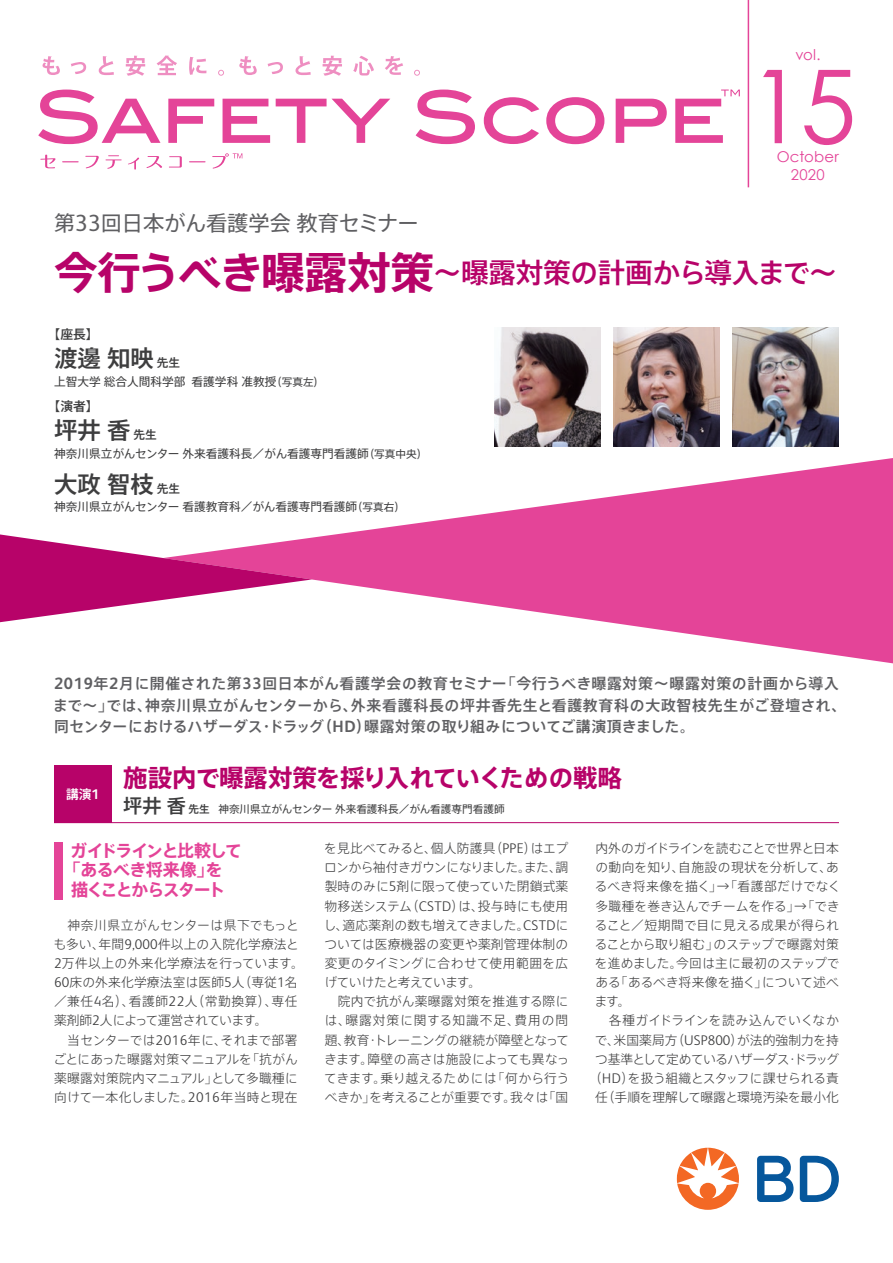
<style>
.page{position:relative;width:893px;height:1263px;background:#fff}
.page>*{position:absolute;margin:0;border:0;box-sizing:border-box;transform-origin:0 0}
.t1{font:102px "Century Gothic";color:#e44498}
.t2{font:500 27.6px "Axis Pro N";letter-spacing:-.01em;color:#b70369}
.t3{font:700 24.45px "Axis Pro N";letter-spacing:-.01em;color:#b70369}
.t4{font:500 23.4px "Axis Pro N";color:#3e3e3f}
.t5{font:21.3px "Axis Pro N";letter-spacing:-.01em;color:#5f5f62}
.t6{font:700 16.95px "Axis Pro N";letter-spacing:-.08em;color:#e44498}
.t7{font:700 16.95px "Axis Pro N";letter-spacing:-.035em;color:#e44498}
.t8{font:500 14.85px/21.3px "Axis Pro N";letter-spacing:.04em;color:#5f5f62}
.t9{font:14.85px/18px "Century Gothic";letter-spacing:.01em;color:#e44498;text-align:center}
.t10{font:300 12.75px/19.2px "Axis Pro N";color:#3e3e3f}
.t11{font:300 12.75px "Axis Pro N";letter-spacing:-.05em;color:#3e3e3f}
.t12{font:300 12.75px "Axis Pro N";letter-spacing:-.02em;color:#3e3e3f}
.t13{font:300 12.75px "Axis Pro N";letter-spacing:-.035em;color:#3e3e3f}
.t14{font:300 12.75px "Axis Pro N";letter-spacing:.035em;color:#3e3e3f}
.t15{font:500 12.75px "Axis Pro N";color:#3e3e3f}
.t16{font:500 12.75px "Axis Pro N";color:#fff}
.t17{font:11.7px "Axis Pro N";color:#3e3e3f}
.t18{font:10.65px "Axis Pro N";color:#3e3e3f}
.s1{font-family:"FS Albert Pro";font-size:23.4px}
.s2{font-weight:700;font-size:43.65px}
.s3{font-size:11.7px}
.s4{font-size:10.65px}
.s5{font-family:"FS Albert Pro";font-weight:700;font-size:16.35px}
.s6{font-family:"FS Albert Pro";font-weight:700;font-size:14.1px}
.s7{font-weight:500;font-size:19.2px}
.s8{font-weight:500}
.s9{font-family:"FS Albert Pro";font-size:14.1px}
</style>
<div class="page">
<svg style="left:757px;top:1156px;width:82px;height:46px"></svg>
<svg style="left:677px;top:1148px;width:62px;height:62px"></svg>
<svg style="left:312px;top:458px;width:581px;height:205px;fill:#e44498"></svg>
<svg style="left:0;top:534px;width:312px;height:88px"></svg>
<svg style="left:54px;top:842px;width:9px;height:57px"></svg>
<svg style="left:43px;top:56px;width:17px;height:19px"></svg>
<svg style="left:71px;top:62px;width:15px;height:12px"></svg>
<svg style="left:99px;top:56px;width:15px;height:19px"></svg>
<svg style="left:126px;top:56px;width:19px;height:20px"></svg>
<svg style="left:157px;top:56px;width:20px;height:19px"></svg>
<svg style="left:189px;top:57px;width:17px;height:18px"></svg>
<svg style="left:218px;top:70px;width:6px;height:6px"></svg>
<svg style="left:239px;top:56px;width:18px;height:19px"></svg>
<svg style="left:268px;top:62px;width:15px;height:12px"></svg>
<svg style="left:295px;top:56px;width:16px;height:19px"></svg>
<svg style="left:323px;top:56px;width:19px;height:20px"></svg>
<svg style="left:353px;top:56px;width:21px;height:20px"></svg>
<svg style="left:385px;top:56px;width:18px;height:19px"></svg>
<svg style="left:414px;top:70px;width:6px;height:6px"></svg>
<svg style="left:38px;top:90px;width:122px;height:54px"></svg>
<svg style="left:168px;top:99px;width:46px;height:44px"></svg>
<svg style="left:223px;top:99px;width:47px;height:44px"></svg>
<svg style="left:276px;top:99px;width:114px;height:44px"></svg>
<svg style="left:416px;top:90px;width:59px;height:54px"></svg>
<svg style="left:484px;top:97px;width:55px;height:47px"></svg>
<svg style="left:546px;top:97px;width:58px;height:47px"></svg>
<svg style="left:616px;top:99px;width:51px;height:44px"></svg>
<svg style="left:675px;top:90px;width:65px;height:53px"></svg>
<hr style="left:748px;top:0;width:1px;height:187px;background:#e44498">
<svg style="left:40px;top:155px;width:16px;height:13px"></svg>
<svg style="left:62px;top:161px;width:17px;height:1px"></svg>
<svg style="left:85px;top:156px;width:14px;height:12px"></svg>
<svg style="left:106px;top:155px;width:16px;height:14px"></svg>
<svg style="left:128px;top:158px;width:11px;height:12px"></svg>
<svg style="left:147px;top:156px;width:15px;height:12px"></svg>
<svg style="left:169px;top:156px;width:13px;height:12px"></svg>
<svg style="left:189px;top:161px;width:17px;height:1px"></svg>
<svg style="left:212px;top:153px;width:30px;height:16px"></svg>
<img style="left:495px;top:327px;width:106px;height:119px">
<img style="left:614px;top:327px;width:106px;height:119px">
<img style="left:733px;top:327px;width:106px;height:119px">
<hr style="left:54px;top:822px;width:785px;height:1px;background:#b70369">
<div style="left:54px;top:765px;width:57px;height:58px;background:#b70369"></div>
<h3 class="t5" style="left:54px;top:213px;width:366px">第<span class="s1">33</span>回日本がん看護学会教育セミナー</h3>
<p class="t9" style="left:795px;top:45px;width:27px">vol.</p>
<h1 class="t1" style="left:749px;top:44px;width:109px">15</h1>
<p class="t9" style="left:777px;top:147px;width:64px">October<br>2020</p>
<h2 class="t2" style="left:54px;top:259px;width:784px"><span class="s2">今行うべき曝露対策</span>～曝露対策の計画から導入まで～</h2>
<p class="t15" style="left:48px;top:327px;width:53px">【座長】</p>
<h3 class="t4" style="left:54px;top:347px;width:128px">渡邊知映<span class="s3">先生</span></h3>
<p class="t17" style="left:54px;top:375px;width:272px">上智大学総合人間科学部 看護学科准教授<span class="s4">（写真左）</span></p>
<p class="t15" style="left:48px;top:400px;width:53px">【演者】</p>
<h3 class="t4" style="left:54px;top:419px;width:104px">坪井香<span class="s3">先生</span></h3>
<p class="t17" style="left:54px;top:448px;width:375px">神奈川県立がんセンター外来看護科長／がん看護専門看護師<span class="s4">（写真中央）</span></p>
<h3 class="t4" style="left:54px;top:472px;width:128px">大政智枝<span class="s3">先生</span></h3>
<p class="t17" style="left:54px;top:501px;width:353px">神奈川県立がんセンター看護教育科／がん看護専門看護師<span class="s4">（写真右）</span></p>
<p class="t8" style="left:53px;top:673px;width:794px"><span class="s5">2019</span>年<span class="s5">2</span>月に開催された第<span class="s5">33</span>回日本がん看護学会の教育セミナー「今行うべき曝露対策～曝露対策の計画から導入まで～」では、神奈川県立がんセンターから、外来看護科長の坪井香先生と看護教育科の大政智枝先生がご登壇され、同センターにおけるハザーダス・ドラッグ（<span class="s5">HD</span>）曝露対策の取り組みについてご講演頂きました。</p>
<p class="t16" style="left:66px;top:788px;width:35px">講演<span class="s6">1</span></p>
<h3 class="t3" style="left:123px;top:765px;width:500px">施設内で曝露対策を採り入れていくための戦略</h3>
<p class="t18" style="left:123px;top:804px;width:383px"><span class="s7">坪井香</span><span class="s8">先生</span> 神奈川県立がんセンター外来看護科長／がん看護専門看護師</p>
<h3 class="t6" style="left:70px;top:842px;width:173px">ガイドラインと比較して</h3>
<h3 class="t7" style="left:63px;top:861px;width:161px">「あるべき将来像」を</h3>
<h3 class="t6" style="left:71px;top:881px;width:156px">描くことからスタート</h3>
<p class="t10" style="left:53px;top:915px;width:252px">　神奈川県立がんセンターは県下でもっとも多い、年間<span class="s9">9,000</span>件以上の入院化学療法と<br><span class="s9">2</span>万件以上の外来化学療法を行っています。<br><span class="s9">60</span>床の外来化学療法室は医師<span class="s9">5</span>人（専従<span class="s9">1</span>名／兼任<span class="s9">4</span>名）、看護師<span class="s9">22</span>人（常勤換算）、専任薬剤師<span class="s9">2</span>人によって運営されています。<br>　当センターでは<span class="s9">2016</span>年に、それまで部署ごとにあった曝露対策マニュアルを「抗がん薬曝露対策院内マニュアル」として多職種に向けて一本化しました。<span class="s9">2016</span>年当時と現在</p>
<p class="t10" style="left:324px;top:839px;width:247px">を見比べてみると、個人防護具（<span class="s9">PPE</span>）はエプロンから袖付きガウンになりました。また、調製時のみに<span class="s9">5</span>剤に限って使っていた閉鎖式薬物移送システム（<span class="s9">CSTD</span>）は、投与時にも使用し、適応薬剤の数も増えてきました。<span class="s9">CSTD</span>については医療機器の変更や薬剤管理体制の変更のタイミングに合わせて使用範囲を広げていけたと考えています。<br>　院内で抗がん薬曝露対策を推進する際には、曝露対策に関する知識不足、費用の問題、教育・トレーニングの継続が障壁となってきます。障壁の高さは施設によっても異なってきます。乗り越えるためには「何から行うべきか」を考えることが重要です。我々は「国</p>
<p class="t13" style="left:595px;top:842px;width:245px">内外のガイドラインを読むことで世界と日本</p>
<p class="t14" style="left:595px;top:861px;width:245px">の動向を知り、自施設の現状を分析して、あ</p>
<p class="t10" style="left:595px;top:877px;width:247px">るべき将来像を描く」→「看護部だけでなく</p>
<p class="t10" style="left:595px;top:896px;width:246px">多職種を巻き込んでチームを作る」→「でき</p>
<p class="t10" style="left:595px;top:915px;width:246px">ること／短期間で目に見える成果が得られ</p>
<p class="t10" style="left:595px;top:934px;width:246px">ることから取り組む」のステップで曝露対策</p>
<p class="t10" style="left:595px;top:953px;width:246px">を進めました。今回は主に最初のステップで</p>
<p class="t10" style="left:595px;top:973px;width:245px">ある「あるべき将来像を描く」について述べ</p>
<p class="t10" style="left:595px;top:992px;width:38px">ます。</p>
<p class="t10" style="left:595px;top:1011px;width:245px">　各種ガイドラインを読み込んでいくなか</p>
<p class="t10" style="left:595px;top:1030px;width:246px">で、米国薬局方（<span class="s9">USP800</span>）が法的強制力を持</p>
<p class="t11" style="left:595px;top:1052px;width:245px">つ基準として定めているハザーダス・ドラッグ</p>
<p class="t12" style="left:589px;top:1072px;width:252px">（<span class="s9">HD</span>）を扱う組織とスタッフに課せられる責</p>
<p class="t10" style="left:595px;top:1087px;width:245px">任（手順を理解して曝露と環境汚染を最小化</p>
</div>
